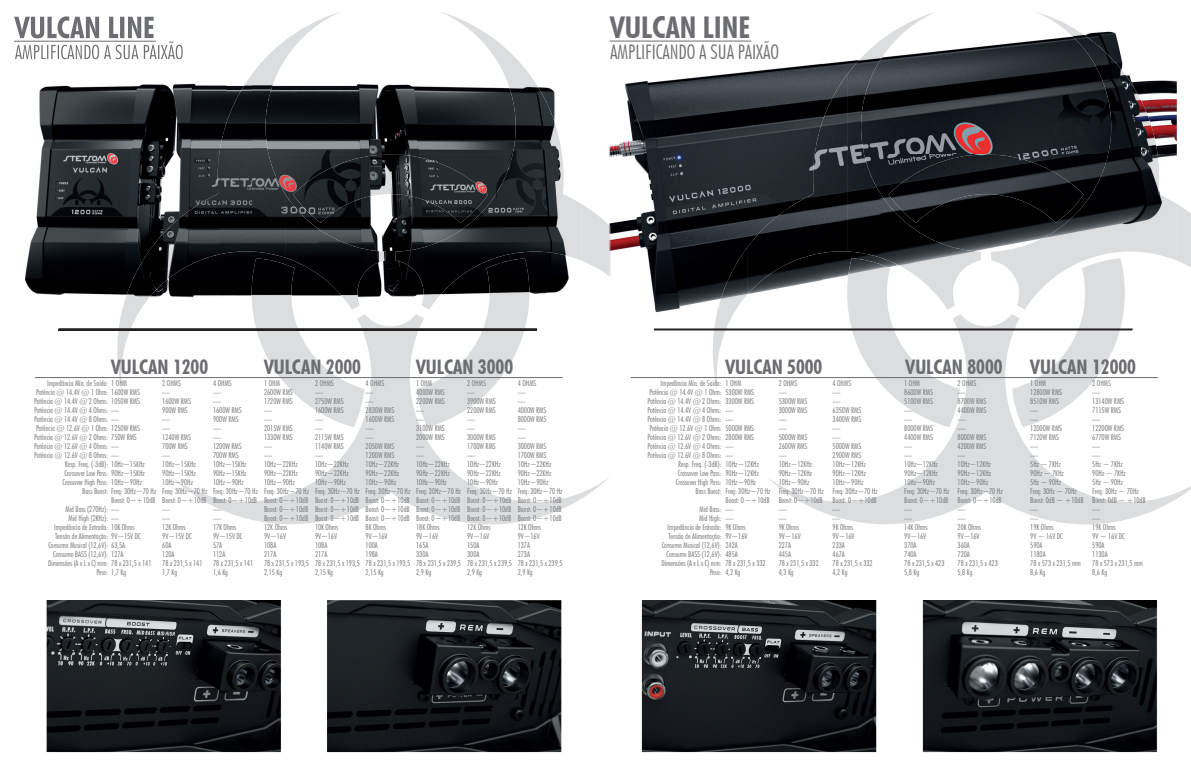
<style>
.page{position:relative;width:1191px;height:780px;background:#fff}
.page>*{position:absolute;margin:0;border:0;box-sizing:border-box;transform-origin:0 0}
.t1{font:700 condensed 30px "Futura BT";color:#6c6d70}
.t2{font:700 condensed 20px "Futura BT";color:#6c6d70}
.t3{font:300 condensed 20px "Futura BT";color:#6c6d70}
.t4{font:300 condensed 8px/9px "Futura BT";color:#6c6d70}
</style>
<div class="page">
<svg style="left:116px;top:12px;width:224px;height:378px"></svg>
<svg style="left:441px;top:12px;width:168px;height:264px"></svg>
<svg style="left:171px;top:330px;width:437px;height:194px"></svg>
<svg style="left:256px;top:330px;width:268px;height:97px"></svg>
<img style="left:46px;top:600px;width:1112px;height:153px">
<hr style="left:35px;top:377px;width:527px;height:1px;background:#6c6d70">
<svg style="left:711px;top:12px;width:224px;height:378px"></svg>
<svg style="left:1037px;top:12px;width:154px;height:255px"></svg>
<svg style="left:766px;top:329px;width:425px;height:195px"></svg>
<img style="left:595px;top:600px;width:14px;height:153px">
<img style="left:609px;top:14px;width:213px;height:314px">
<img style="left:822px;top:14px;width:169px;height:140px">
<img style="left:881px;top:154px;width:144px;height:174px">
<img style="left:822px;top:254px;width:25px;height:74px">
<img style="left:609px;top:225px;width:1px;height:52px">
<img style="left:847px;top:258px;width:46px;height:70px">
<img style="left:888px;top:154px;width:103px;height:69px">
<img style="left:1079px;top:309px;width:45px;height:19px">
<img style="left:847px;top:20px;width:67px;height:64px">
<img style="left:914px;top:14px;width:17px;height:11px">
<img style="left:814px;top:74px;width:33px;height:180px">
<img style="left:847px;top:84px;width:34px;height:174px">
<img style="left:780px;top:156px;width:34px;height:111px">
<img style="left:747px;top:213px;width:34px;height:82px">
<img style="left:880px;top:194px;width:34px;height:81px">
<img style="left:714px;top:247px;width:33px;height:81px">
<img style="left:914px;top:229px;width:67px;height:81px">
<img style="left:991px;top:14px;width:185px;height:295px">
<img style="left:952px;top:314px;width:67px;height:14px">
<hr style="left:59px;top:328px;width:478px;height:2px;background:#231f20">
<img style="left:14px;top:14px;width:212px;height:315px">
<img style="left:226px;top:14px;width:169px;height:140px">
<img style="left:286px;top:154px;width:109px;height:174px">
<img style="left:226px;top:254px;width:26px;height:74px">
<img style="left:252px;top:258px;width:46px;height:70px">
<img style="left:293px;top:154px;width:102px;height:69px">
<img style="left:483px;top:309px;width:46px;height:19px">
<img style="left:252px;top:20px;width:67px;height:64px">
<img style="left:319px;top:14px;width:17px;height:10px">
<img style="left:218px;top:73px;width:34px;height:181px">
<img style="left:252px;top:84px;width:34px;height:174px">
<img style="left:185px;top:155px;width:34px;height:112px">
<img style="left:151px;top:213px;width:34px;height:82px">
<img style="left:285px;top:194px;width:34px;height:81px">
<img style="left:119px;top:247px;width:33px;height:81px">
<img style="left:319px;top:229px;width:66px;height:81px">
<img style="left:395px;top:14px;width:186px;height:295px">
<img style="left:357px;top:314px;width:67px;height:14px">
<img style="left:14px;top:16px;width:140px;height:22px">
<img style="left:15px;top:41px;width:168px;height:18px">
<img style="left:14px;top:41px;width:142px;height:1px">
<img style="left:59px;top:328px;width:478px;height:1px">
<img style="left:256px;top:328px;width:42px;height:1px">
<img style="left:483px;top:328px;width:42px;height:1px">
<svg style="left:118px;top:328px;width:13px;height:1px"></svg>
<img style="left:362px;top:328px;width:57px;height:1px">
<hr style="left:609px;top:41px;width:142px;height:1px;background:#6c6d70">
<hr style="left:630px;top:377px;width:528px;height:1px;background:#6c6d70">
<hr style="left:654px;top:328px;width:478px;height:2px;background:#231f20">
<h1 class="t1" style="left:610px;top:9px;width:142px">VULCAN LINE</h1>
<h2 class="t3" style="left:610px;top:40px;width:170px">AMPLIFICANDO A SUA PAIXÃO</h2>
<h2 class="t2" style="left:111px;top:355px;width:98px">VULCAN 1200</h2>
<h2 class="t2" style="left:264px;top:355px;width:98px">VULCAN 2000</h2>
<h2 class="t2" style="left:416px;top:355px;width:98px">VULCAN 3000</h2>
<p class="t4" style="left:34px;top:378px;width:107px;text-indent:13px">Impedância Mín. de Saída: 1 OHM<br>Potência @ 14.4V @ 1 Ohm: 1600W RMS<br>Potência @ 14.4V @ 2 Ohms: 1050W RMS<br>Potência @ 14.4V @ 4 Ohms: —<br>Potência @ 14.4V @ 8 Ohms: —<br>Potência @ 12.6V @ 1 Ohm: 1250W RMS<br>Potência @ 12.6V @ 2 Ohms: 750W RMS<br>Potência @ 12.6V @ 4 Ohms: —<br>Potência @ 12.6V @ 8 Ohms: —</p>
<p class="t4" style="left:65px;top:459px;width:82px">Resp. Freq. (-3dB): 10Hz~15KHz</p>
<p class="t4" style="left:64px;top:468px;width:82px">Crossover Low Pass: 90Hz~15KHz</p>
<p class="t4" style="left:62px;top:477px;width:81px">Crossover High Pass: 10Hz~90Hz</p>
<p class="t4" style="left:82px;top:486px;width:76px">Bass Boost: Freq: 30Hz~70 Hz</p>
<p class="t4" style="left:65px;top:504px;width:55px">Mid Bass (270Hz): —</p>
<p class="t4" style="left:69px;top:513px;width:52px">Mid High (2KHz): —</p>
<p class="t4" style="left:54px;top:522px;width:82px">Impedância de Entrada: 10K Ohms</p>
<p class="t4" style="left:55px;top:531px;width:87px">Tensão de Alimentação: 9V~15V DC</p>
<p class="t4" style="left:48px;top:540px;width:78px">Consumo Musical (12,6V): 63,5A</p>
<p class="t4" style="left:53px;top:549px;width:72px">Consumo BASS (12,6V): 127A</p>
<p class="t4" style="left:48px;top:558px;width:105px">Dimensões (A x L x C) mm: 78 x 231,5 x 141</p>
<p class="t4" style="left:96px;top:567px;width:31px">Peso: 1,7 Kg</p>
<p class="t4" style="left:162px;top:378px;width:46px">2 OHMS<br>—<br>1600W RMS<br>900W RMS<br>—<br>—<br>1240W RMS<br>700W RMS<br>—<br>10Hz~15KHz<br>90Hz~15KHz<br>10Hz~90Hz<br>Freq: 30Hz~70 Hz<br>Boost: 0~+10dB —<br>—<br>12K Ohms<br>9V~15V DC<br>60A<br>120A<br>78 x 231,5 x 141<br>1,7 Kg</p>
<p class="t4" style="left:213px;top:378px;width:46px">4 OHMS<br>—<br>—<br>1600W RMS<br>900W RMS<br>—<br>—<br>1200W RMS<br>700W RMS<br>10Hz~15KHz<br>90Hz~15KHz<br>10Hz~90Hz<br>Freq: 30Hz~70 Hz<br>Boost: 0~+10dB —<br>—<br>17K Ohms<br>9V~15V DC<br>57A<br>112A<br>78 x 231,5 x 141<br>1,6 Kg</p>
<p class="t4" style="left:264px;top:378px;width:47px">1 OHM<br>2600W RMS<br>1720W RMS<br>—<br>—<br>2015W RMS<br>1330W RMS<br>—<br>—<br>10Hz~22KHz<br>90Hz~22KHz<br>10Hz~90Hz<br>Freq: 30Hz~70 Hz<br>Boost: 0~+10dB<br>Boost: 0~+10dB<br>Boost: 0~+10dB<br>12K Ohms<br>9V~16V<br>108A<br>217A<br>78 x 231,5 x 193,5<br>2,15 Kg</p>
<p class="t4" style="left:315px;top:378px;width:46px">2 OHMS<br>—<br>2750W RMS<br>1600W RMS<br>—<br>—<br>2115W RMS<br>1140W RMS<br>—<br>10Hz~22KHz<br>90Hz~22KHz<br>10Hz~90Hz<br>Freq: 30Hz~70 Hz<br>Boost: 0~+10dB<br>Boost: 0~+10dB<br>Boost: 0~+10dB<br>10K Ohms<br>9V~16V<br>108A<br>217A<br>78 x 231,5 x 193,5<br>2,15 Kg</p>
<p class="t4" style="left:365px;top:378px;width:46px">4 OHMS<br>—<br>—<br>2830W RMS<br>1600W RMS<br>—<br>—<br>2050W RMS<br>1200W RMS<br>10Hz~22KHz<br>90Hz~22KHz<br>10Hz~90Hz<br>Freq: 30Hz~70 Hz<br>Boost: 0~+10dB<br>Boost: 0~+10dB<br>Boost: 0~+10dB<br>8K Ohms<br>9V~16V<br>100A<br>198A<br>78 x 231,5 x 193,5<br>2,15 Kg</p>
<p class="t4" style="left:416px;top:378px;width:47px">1 OHM<br>4000W RMS<br>2200W RMS<br>—<br>—<br>3100W RMS<br>2000W RMS<br>—<br>—<br>10Hz~22KHz<br>90Hz~22KHz<br>10Hz~90Hz<br>Freq: 30Hz~70 Hz<br>Boost: 0~+10dB<br>Boost: 0~+10dB<br>Boost: 0~+10dB<br>18K Ohms<br>9V~16V<br>165A<br>330A<br>78 x 231,5 x 239,5<br>2,9 Kg</p>
<p class="t4" style="left:518px;top:378px;width:46px">4 OHMS<br>—<br>—<br>4000W RMS<br>8000W RMS<br>—<br>—<br>3000W RMS<br>1700W RMS<br>10Hz~22KHz<br>90Hz~22KHz<br>10Hz~90Hz<br>Freq: 30Hz~70 Hz<br>Boost: 0~+10dB<br>Boost: 0~+10dB<br>Boost: 0~+10dB<br>12K Ohms<br>9V~16V<br>137A<br>273A<br>78 x 231,5 x 239,5<br>2,9 Kg</p>
<p class="t4" style="left:467px;top:378px;width:46px">2 OHMS<br>—<br>3900W RMS<br>2200W RMS<br>—<br>—<br>3000W RMS<br>1700W RMS<br>—<br>10Hz~22KHz<br>90Hz~22KHz<br>10Hz~90Hz<br>Freq: 30Hz~70 Hz<br>Boost: 0~+10dB<br>Boost: 0~+10dB<br>Boost: 0~+10dB<br>12K Ohms<br>9V~16V<br>150A<br>300A<br>78 x 231,5 x 239,5<br>2,9 Kg</p>
<p class="t4" style="left:111px;top:495px;width:46px">Boost: 0~+10dB</p>
<h2 class="t2" style="left:725px;top:355px;width:98px">VULCAN 5000</h2>
<h2 class="t2" style="left:905px;top:355px;width:98px">VULCAN 8000</h2>
<h2 class="t2" style="left:1030px;top:355px;width:107px">VULCAN 12000</h2>
<p class="t4" style="left:647px;top:378px;width:75px;text-align:right">Impedância Mín. de Saída:<br>Potência @ 14.4V @ 1 Ohm:<br>Potência @ 14.4V @ 2 Ohms:<br>Potência @ 14.4V @ 4 Ohms:<br>Potência @ 14.4V @ 8 Ohms:<br>Potência @ 12.6V @ 1 Ohm:<br>Potência @ 12.6V @ 2 Ohms:<br>Potência @ 12.6V @ 4 Ohms:<br>Potência @ 12.6V @ 8 Ohms:<br>Resp. Freq. (-3dB):<br>Crossover Low Pass:<br>Crossover High Pass:<br>Bass Boost:</p>
<p class="t4" style="left:661px;top:504px;width:61px;text-align:right">Mid Bass:<br>Mid High:<br>Impedância de Entrada:<br>Tensão de Alimentação:<br>Consumo Musical (12,6V):<br>Consumo BASS (12,6V):<br>Dimensões (A x L x C) mm:<br>Peso:</p>
<p class="t4" style="left:725px;top:378px;width:47px">1 OHM<br>5300W RMS<br>3300W RMS<br>—<br>—<br>5000W RMS<br>2800W RMS<br>—<br>—<br>10Hz~12KHz<br>90Hz~12KHz<br>10Hz~90Hz<br>Freq: 30Hz~70 Hz<br>Boost: 0~+10dB —<br>—<br>9K Ohms<br>9V~16V<br>242A<br>485A<br>78 x 231,5 x 332<br>4,2 Kg</p>
<p class="t4" style="left:904px;top:378px;width:47px">1 OHM<br>8600W RMS<br>5100W RMS<br>—<br>—<br>8000W RMS<br>4400W RMS<br>—<br>—<br>10Hz~12KHz<br>90Hz~12KHz<br>10Hz~90Hz<br>Freq: 30Hz~70 Hz<br>Boost: 0~+10dB —<br>—<br>14K Ohms<br>9V~16V<br>370A<br>740A<br>78 x 231,5 x 423<br>5,8 Kg</p>
<p class="t4" style="left:1030px;top:378px;width:55px">1 OHM<br>12800W RMS<br>8510W RMS<br>—<br>—<br>12000W RMS<br>7120W RMS<br>—<br>—<br>5Hz ~ 7KHz<br>90Hz ~ 7KHz<br>5Hz ~ 90Hz<br>Freq: 30Hz ~ 70Hz<br>Boost: 0dB ~ +10dB —<br>—<br>19K Ohms<br>9V ~ 16V DC<br>590A<br>1180A<br>78 x 573 x 231,5 mm<br>8,6 Kg</p>
<p class="t4" style="left:1092px;top:378px;width:55px">2 OHMS<br>—<br>13140W RMS<br>7115W RMS<br>—<br>12200W RMS<br>6770W RMS<br>—<br>—<br>5Hz ~ 7KHz<br>90Hz ~ 7KHz<br>5Hz ~ 90Hz<br>Freq: 30Hz ~ 70Hz<br>Boost: 0dB ~ +10dB —<br>—<br>19K Ohms<br>9V ~ 16V DC<br>590A<br>1130A<br>78 x 573 x 231,5 mm<br>8,6 Kg</p>
<p class="t4" style="left:778px;top:378px;width:47px">2 OHMS<br>—<br>5300W RMS<br>3000W RMS<br>—<br>—<br>5000W RMS<br>2600W RMS<br>—<br>10Hz~12KHz<br>90Hz~12KHz<br>10Hz~90Hz<br>Freq: 30Hz~70 Hz<br>Boost: 0~+10dB —<br>—<br>9K Ohms<br>9V~16V<br>227A<br>445A<br>78 x 231,5 x 332<br>4,3 Kg</p>
<p class="t4" style="left:832px;top:378px;width:47px">4 OHMS<br>—<br>—<br>6350W RMS<br>3400W RMS<br>—<br>—<br>5000W RMS<br>2900W RMS<br>10Hz~12KHz<br>90Hz~12KHz<br>10Hz~90Hz<br>Freq: 30Hz~70 Hz<br>Boost: 0~+10dB —<br>—<br>9K Ohms<br>9V~16V<br>233A<br>467A<br>78 x 231,5 x 332<br>4,2 Kg</p>
<p class="t4" style="left:957px;top:378px;width:47px">2 OHMS<br>—<br>8700W RMS<br>4400W RMS<br>—<br>—<br>8000W RMS<br>4200W RMS<br>—<br>10Hz~12KHz<br>90Hz~12KHz<br>10Hz~90Hz<br>Freq: 30Hz~70 Hz<br>Boost: 0~+10dB —<br>—<br>20K Ohms<br>9V~16V<br>360A<br>720A<br>78 x 231,5 x 423<br>5,8 Kg</p>
</div>
